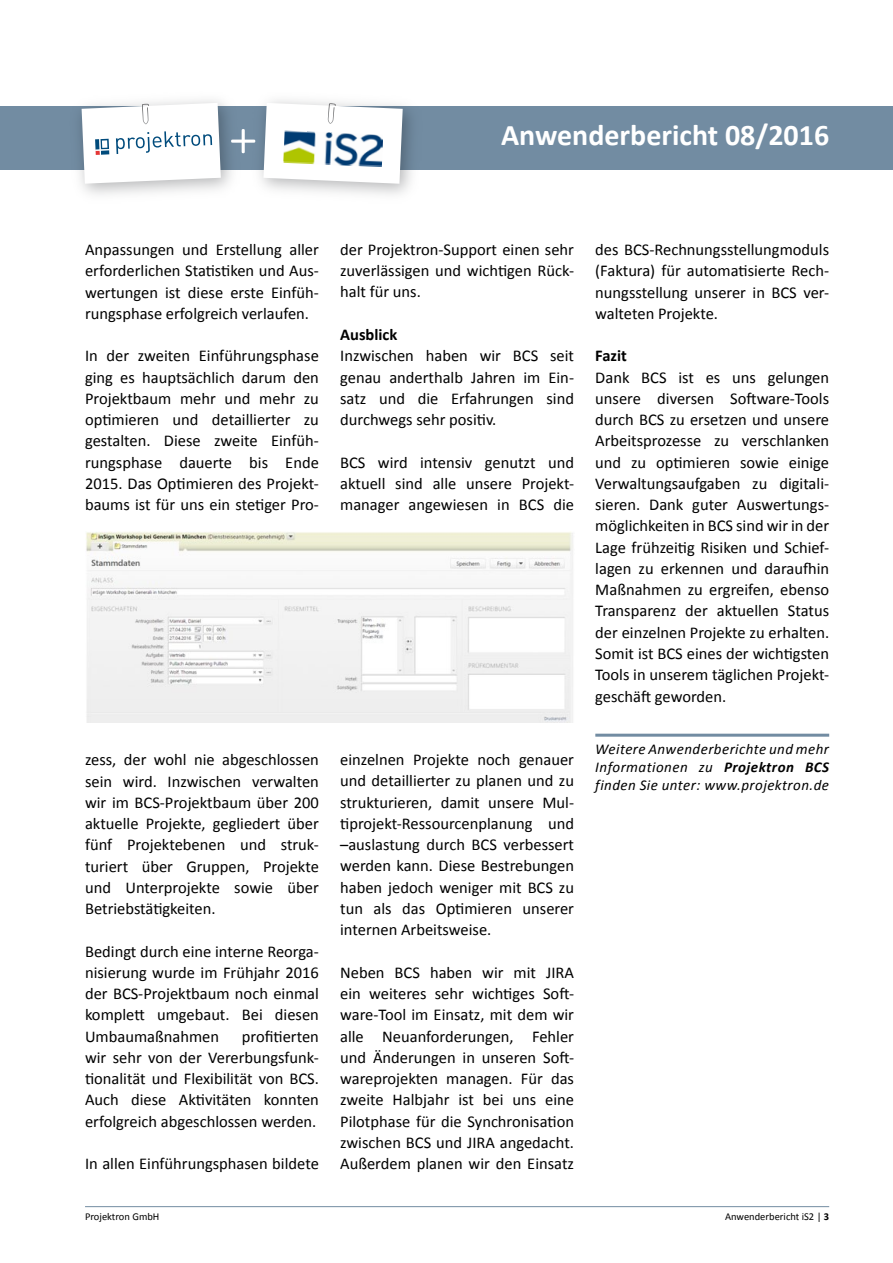
<style>
.page{position:relative;width:893px;height:1263px;background:#fff}
.page>*{position:absolute;margin:0;border:0;box-sizing:border-box;transform-origin:0 0}
.t1{font:700 30px "Calibri";color:#fff}
.t2{font:16.5px/21.3px "Calibri";color:#000;text-align:justify}
.t3{font:700 16.5px "Calibri";color:#000}
.t4{font:italic 15px/18px "Calibri";letter-spacing:.03em;color:#000;text-align:justify}
.t5{font:10.5px "Calibri";color:#000}
.s1{font-weight:700}
</style>
<div class="page">
<hr style="left:85px;top:1206px;width:744px;height:1px;background:#728ca2">
<div style="left:0;top:106px;width:893px;height:64px;background:#728ca2"></div>
<img style="left:79px;top:100px;width:165px;height:95px">
<svg style="left:82px;top:103px;width:139px;height:81px"></svg>
<div style="left:242px;top:129px;width:3px;height:24px;border:2px solid #fff"></div>
<svg style="left:232px;top:130px;width:15px;height:22px"></svg>
<div style="left:231px;top:140px;width:24px;height:3px;border:2px solid #fff"></div>
<img style="left:247px;top:100px;width:165px;height:95px">
<svg style="left:263px;top:103px;width:140px;height:81px"></svg>
<hr style="left:595px;top:734px;width:234px;height:3px;background:#728ca2">
<img style="left:283px;top:131px;width:100px;height:36px">
<img style="left:86px;top:531px;width:487px;height:192px">
<h1 class="t1" style="left:501px;top:116px;width:330px">Anwenderbericht 08/2016</h1>
<p class="t2" style="left:85px;top:239px;width:235px">Anpassungen und Erstellung aller erforderlichen Statistiken und Aus&shy;wertungen ist diese erste Einfüh&shy;rungsphase erfolgreich verlaufen.</p>
<p class="t2" style="left:85px;top:345px;width:235px">In der zweiten Einführungsphase ging es hauptsächlich darum den Projektbaum mehr und mehr zu optimieren und detaillierter zu gestalten. Diese zweite Einfüh&shy;rungsphase dauerte bis Ende 2015. Das Optimieren des Projekt&shy;baums ist für uns ein stetiger Pro-</p>
<p class="t2" style="left:85px;top:749px;width:235px">zess, der wohl nie abgeschlossen sein wird. Inzwischen verwalten wir im BCS-Projektbaum über 200 aktuelle Projekte, gegliedert über fünf Projektebenen und struk&shy;turiert über Gruppen, Projekte und Unterprojekte sowie über Betriebstätigkeiten.</p>
<p class="t2" style="left:85px;top:940px;width:235px">Bedingt durch eine interne Reorga&shy;nisierung wurde im Frühjahr 2016 der BCS-Projektbaum noch einmal komplett umgebaut. Bei diesen Umbaumaßnahmen</p>
<p class="t2" style="left:85px;top:1026px;width:235px;text-indent:157px">profitierten wir sehr von der Vererbungsfunk&shy;tionalität und Flexibilität von BCS.<br>Auch diese Aktivitäten konnten erfolgreich abgeschlossen werden.</p>
<p class="t2" style="left:85px;top:1153px;width:235px">In allen Einführungsphasen bildete</p>
<p class="t2" style="left:340px;top:239px;width:235px">der Projektron-Support einen sehr zuverlässigen und wichtigen Rück&shy;halt für uns.</p>
<p class="t3" style="left:340px;top:324px;width:59px">Ausblick</p>
<p class="t2" style="left:340px;top:345px;width:235px">Inzwischen haben wir BCS seit genau anderthalb Jahren im Ein&shy;satz und die Erfahrungen sind durchwegs sehr positiv.</p>
<p class="t2" style="left:340px;top:451px;width:235px">BCS wird intensiv genutzt und aktuell sind alle unsere Projekt&shy;manager angewiesen in BCS die</p>
<p class="t2" style="left:340px;top:749px;width:235px">einzelnen Projekte noch genauer und detaillierter zu planen und zu strukturieren, damit unsere Mul&shy;tiprojekt-Ressourcenplanung und –auslastung durch BCS verbessert werden kann. Diese Bestrebungen haben jedoch weniger mit BCS zu tun als das Optimieren unserer internen Arbeitsweise.</p>
<p class="t2" style="left:340px;top:962px;width:235px">Neben BCS haben wir mit JIRA ein weiteres sehr wichtiges Soft&shy;ware-Tool im Einsatz, mit dem wir alle Neuanforderungen, Fehler und Änderungen in unseren Soft&shy;wareprojekten managen. Für das zweite Halbjahr ist bei uns eine Pilotphase für die Synchronisation zwischen BCS und JIRA angedacht.<br>Außerdem planen wir den Einsatz</p>
<p class="t2" style="left:595px;top:239px;width:235px">des BCS-Rechnungsstellungmoduls (Faktura) für automatisierte Rech&shy;nungsstellung unserer in BCS ver&shy;walteten Projekte.</p>
<p class="t3" style="left:595px;top:345px;width:33px">Fazit</p>
<p class="t2" style="left:595px;top:367px;width:235px">Dank BCS ist es uns gelungen unsere diversen Software-Tools durch BCS zu ersetzen und unsere Arbeitsprozesse zu verschlanken und zu optimieren sowie einige Verwaltungsaufgaben zu digitali&shy;sieren. Dank guter Auswertungs&shy;möglichkeiten in BCS sind wir in der Lage frühzeitig Risiken und Schief&shy;lagen zu erkennen und daraufhin Maßnahmen zu ergreifen, ebenso Transparenz der aktuellen Status der einzelnen Projekte zu erhalten.<br>Somit ist BCS eines der wichtigsten Tools in unserem täglichen Projekt&shy;geschäft geworden.</p>
<p class="t4" style="left:595px;top:739px;width:235px">Weitere Anwenderberichte und mehr Informationen zu <span class="s1">Projektron BCS </span>finden Sie unter: www.projektron.de</p>
<p class="t5" style="left:85px;top:1210px;width:76px">Projektron GmbH</p>
<p class="t5" style="left:725px;top:1210px;width:106px">Anwenderbericht iS2 | <span class="s1">3</span></p>
</div>
